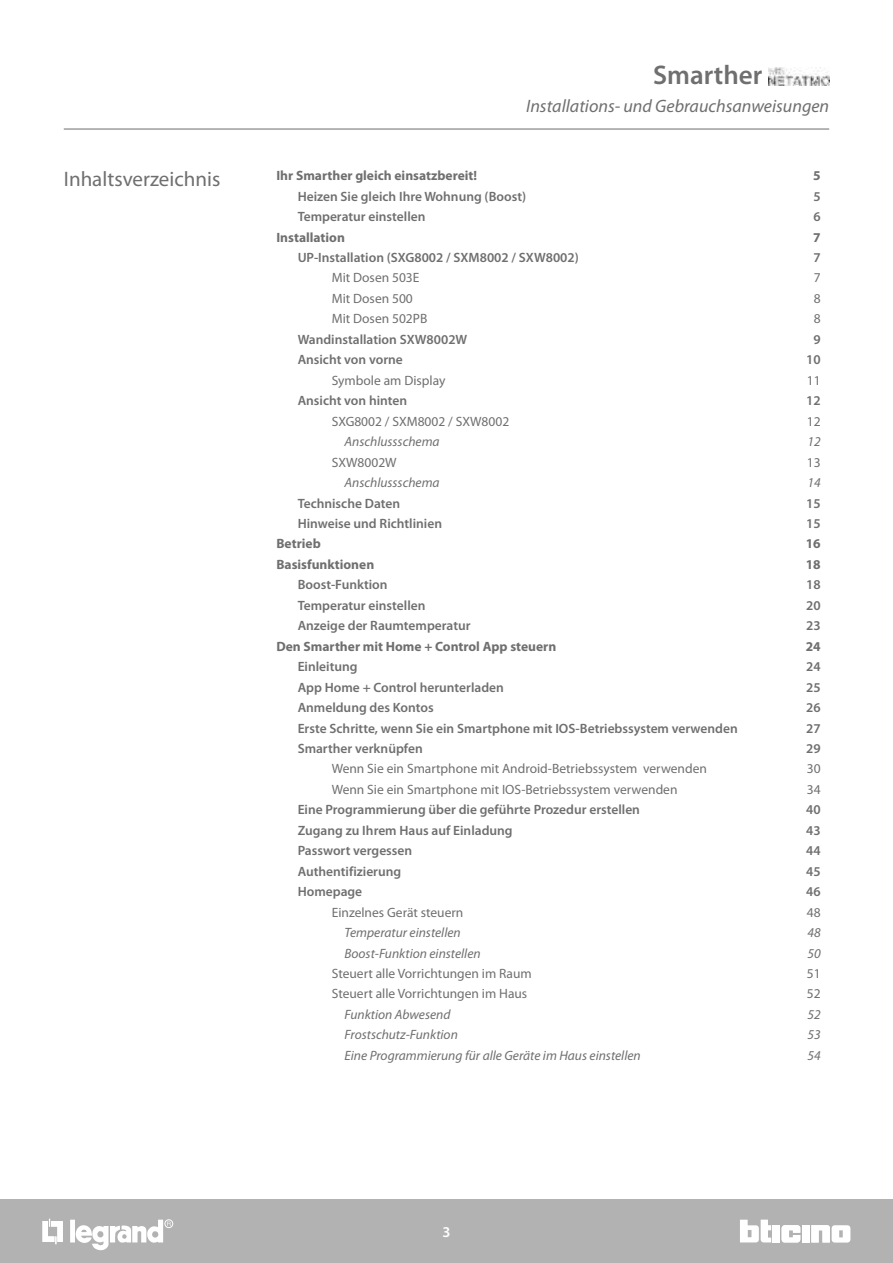
<style>
.page{position:relative;width:893px;height:1263px;background:#fff}
.page>*{position:absolute;margin:0;border:0;box-sizing:border-box;transform-origin:0 0}
.t1{font:600 27px "Myriad Pro";color:#706f6f}
.t2{font:21px "Myriad Pro";color:#706f6f}
.t3{font:italic 18px "Myriad Pro";color:#706f6f}
.t4{font:600 15px "Myriad Pro";color:#fff}
.t5{font:600 13.5px "Myriad Pro";color:#706f6f}
.t6{font:13.5px "Myriad Pro";color:#706f6f}
.t7{font:italic 13.5px "Myriad Pro";color:#706f6f}
.t8{font:700 13.5px "Myriad Pro";color:#706f6f}
</style>
<div class="page">
<div style="left:0;top:1199px;width:893px;height:64px;background:#b2b2b2"></div>
<hr style="left:64px;top:128px;width:765px;height:2px;background:#9d9d9c">
<div style="left:772px;top:1225px;width:8px;height:17px;background:#fff"></div>
<div style="left:802px;top:1225px;width:8px;height:17px;background:#fff"></div>
<svg style="left:740px;top:1219px;width:31px;height:23px"></svg>
<svg style="left:782px;top:1225px;width:18px;height:17px"></svg>
<svg style="left:811px;top:1225px;width:39px;height:17px"></svg>
<div style="left:70px;top:1220px;width:5px;height:22px;background:#fff"></div>
<svg style="left:43px;top:1219px;width:20px;height:25px"></svg>
<div style="left:165px;top:1219px;width:8px;height:9px;border:1px solid #fff;border-radius:50%"></div>
<svg style="left:75px;top:1220px;width:96px;height:31px"></svg>
<img style="left:768px;top:67px;width:61px;height:18px">
<h2 class="t2" style="left:64px;top:166px;width:158px">Inhaltsverzeichnis</h2>
<h1 class="t1" style="left:653px;top:65px;width:111px">Smarther</h1>
<h3 class="t3" style="left:526px;top:97px;width:305px">Installations- und Gebrauchsanweisungen</h3>
<p class="t8" style="left:276px;top:170px;width:202px">Ihr Smarther gleich einsatzbereit!</p>
<p class="t8" style="left:813px;top:170px;width:9px">5</p>
<p class="t5" style="left:298px;top:191px;width:230px">Heizen Sie gleich Ihre Wohnung (Boost)</p>
<p class="t5" style="left:813px;top:191px;width:9px">5</p>
<p class="t5" style="left:298px;top:211px;width:129px">Temperatur einstellen</p>
<p class="t5" style="left:813px;top:211px;width:9px">6</p>
<p class="t8" style="left:276px;top:232px;width:70px">Installation</p>
<p class="t8" style="left:813px;top:232px;width:9px">7</p>
<p class="t5" style="left:298px;top:252px;width:283px">UP-Installation (SXG8002 / SXM8002 / SXW8002)</p>
<p class="t5" style="left:813px;top:252px;width:9px">7</p>
<p class="t6" style="left:332px;top:271px;width:89px">Mit Dosen 503E</p>
<p class="t6" style="left:814px;top:271px;width:8px">7</p>
<p class="t6" style="left:332px;top:292px;width:83px">Mit Dosen 500</p>
<p class="t6" style="left:814px;top:292px;width:8px">8</p>
<p class="t6" style="left:332px;top:312px;width:97px">Mit Dosen 502PB</p>
<p class="t6" style="left:814px;top:312px;width:8px">8</p>
<p class="t5" style="left:298px;top:334px;width:171px">Wandinstallation SXW8002W</p>
<p class="t5" style="left:813px;top:334px;width:9px">9</p>
<p class="t5" style="left:298px;top:355px;width:107px">Ansicht von vorne</p>
<p class="t5" style="left:806px;top:355px;width:16px">10</p>
<p class="t6" style="left:332px;top:374px;width:115px">Symbole am Display</p>
<p class="t6" style="left:807px;top:374px;width:15px">11</p>
<p class="t5" style="left:298px;top:395px;width:111px">Ansicht von hinten</p>
<p class="t5" style="left:806px;top:395px;width:16px">12</p>
<p class="t6" style="left:332px;top:415px;width:179px">SXG8002 / SXM8002 / SXW8002</p>
<p class="t6" style="left:807px;top:415px;width:15px">12</p>
<p class="t7" style="left:344px;top:435px;width:97px">Anschlussschema</p>
<p class="t7" style="left:807px;top:435px;width:15px">12</p>
<p class="t6" style="left:332px;top:455px;width:67px">SXW8002W</p>
<p class="t6" style="left:807px;top:455px;width:15px">13</p>
<p class="t7" style="left:344px;top:476px;width:97px">Anschlussschema</p>
<p class="t7" style="left:807px;top:476px;width:15px">14</p>
<p class="t5" style="left:298px;top:498px;width:104px">Technische Daten</p>
<p class="t5" style="left:806px;top:498px;width:16px">15</p>
<p class="t5" style="left:298px;top:518px;width:146px">Hinweise und Richtlinien</p>
<p class="t5" style="left:806px;top:518px;width:16px">15</p>
<p class="t8" style="left:276px;top:539px;width:46px">Betrieb</p>
<p class="t8" style="left:806px;top:539px;width:16px">16</p>
<p class="t8" style="left:276px;top:559px;width:99px">Basisfunktionen</p>
<p class="t8" style="left:806px;top:559px;width:16px">18</p>
<p class="t5" style="left:298px;top:580px;width:91px">Boost-Funktion</p>
<p class="t5" style="left:806px;top:580px;width:16px">18</p>
<p class="t5" style="left:298px;top:600px;width:129px">Temperatur einstellen</p>
<p class="t5" style="left:806px;top:600px;width:16px">20</p>
<p class="t5" style="left:298px;top:620px;width:174px">Anzeige der Raumtemperatur</p>
<p class="t5" style="left:806px;top:620px;width:16px">23</p>
<p class="t8" style="left:276px;top:641px;width:281px">Den Smarther mit Home + Control App steuern</p>
<p class="t8" style="left:806px;top:641px;width:16px">24</p>
<p class="t5" style="left:298px;top:661px;width:61px">Einleitung</p>
<p class="t5" style="left:806px;top:661px;width:16px">24</p>
<p class="t5" style="left:298px;top:682px;width:208px">App Home + Control herunterladen</p>
<p class="t5" style="left:806px;top:682px;width:16px">25</p>
<p class="t5" style="left:298px;top:702px;width:138px">Anmeldung des Kontos</p>
<p class="t5" style="left:806px;top:702px;width:16px">26</p>
<p class="t5" style="left:298px;top:723px;width:442px">Erste Schritte, wenn Sie ein Smartphone mit IOS-Betriebssystem verwenden</p>
<p class="t5" style="left:806px;top:723px;width:16px">27</p>
<p class="t5" style="left:298px;top:743px;width:127px">Smarther verknüpfen</p>
<p class="t5" style="left:806px;top:743px;width:16px">29</p>
<p class="t6" style="left:332px;top:762px;width:377px">Wenn Sie ein Smartphone mit Android-Betriebssystem verwenden</p>
<p class="t6" style="left:807px;top:762px;width:15px">30</p>
<p class="t6" style="left:332px;top:783px;width:347px">Wenn Sie ein Smartphone mit IOS-Betriebssystem verwenden</p>
<p class="t6" style="left:807px;top:783px;width:15px">34</p>
<p class="t5" style="left:298px;top:804px;width:344px">Eine Programmierung über die geführte Prozedur erstellen</p>
<p class="t5" style="left:806px;top:804px;width:16px">40</p>
<p class="t5" style="left:298px;top:825px;width:216px">Zugang zu Ihrem Haus auf Einladung</p>
<p class="t5" style="left:806px;top:825px;width:16px">43</p>
<p class="t5" style="left:298px;top:845px;width:116px">Passwort vergessen</p>
<p class="t5" style="left:806px;top:845px;width:16px">44</p>
<p class="t5" style="left:298px;top:866px;width:105px">Authentifizierung</p>
<p class="t5" style="left:806px;top:866px;width:16px">45</p>
<p class="t5" style="left:298px;top:886px;width:66px">Homepage</p>
<p class="t5" style="left:806px;top:886px;width:16px">46</p>
<p class="t6" style="left:332px;top:905px;width:133px">Einzelnes Gerät steuern</p>
<p class="t6" style="left:807px;top:905px;width:15px">48</p>
<p class="t7" style="left:344px;top:926px;width:118px">Temperatur einstellen</p>
<p class="t7" style="left:807px;top:926px;width:15px">48</p>
<p class="t7" style="left:344px;top:946px;width:138px">Boost-Funktion einstellen</p>
<p class="t7" style="left:807px;top:946px;width:15px">50</p>
<p class="t6" style="left:332px;top:967px;width:202px">Steuert alle Vorrichtungen im Raum</p>
<p class="t6" style="left:807px;top:967px;width:15px">51</p>
<p class="t6" style="left:332px;top:987px;width:197px">Steuert alle Vorrichtungen im Haus</p>
<p class="t6" style="left:807px;top:987px;width:15px">52</p>
<p class="t7" style="left:344px;top:1008px;width:108px">Funktion Abwesend</p>
<p class="t7" style="left:807px;top:1008px;width:15px">52</p>
<p class="t7" style="left:344px;top:1028px;width:115px">Frostschutz-Funktion</p>
<p class="t7" style="left:807px;top:1028px;width:15px">53</p>
<p class="t7" style="left:344px;top:1049px;width:298px">Eine Programmierung für alle Geräte im Haus einstellen</p>
<p class="t7" style="left:807px;top:1049px;width:15px">54</p>
<p class="t4" style="left:442px;top:1226px;width:10px">3</p>
</div>
